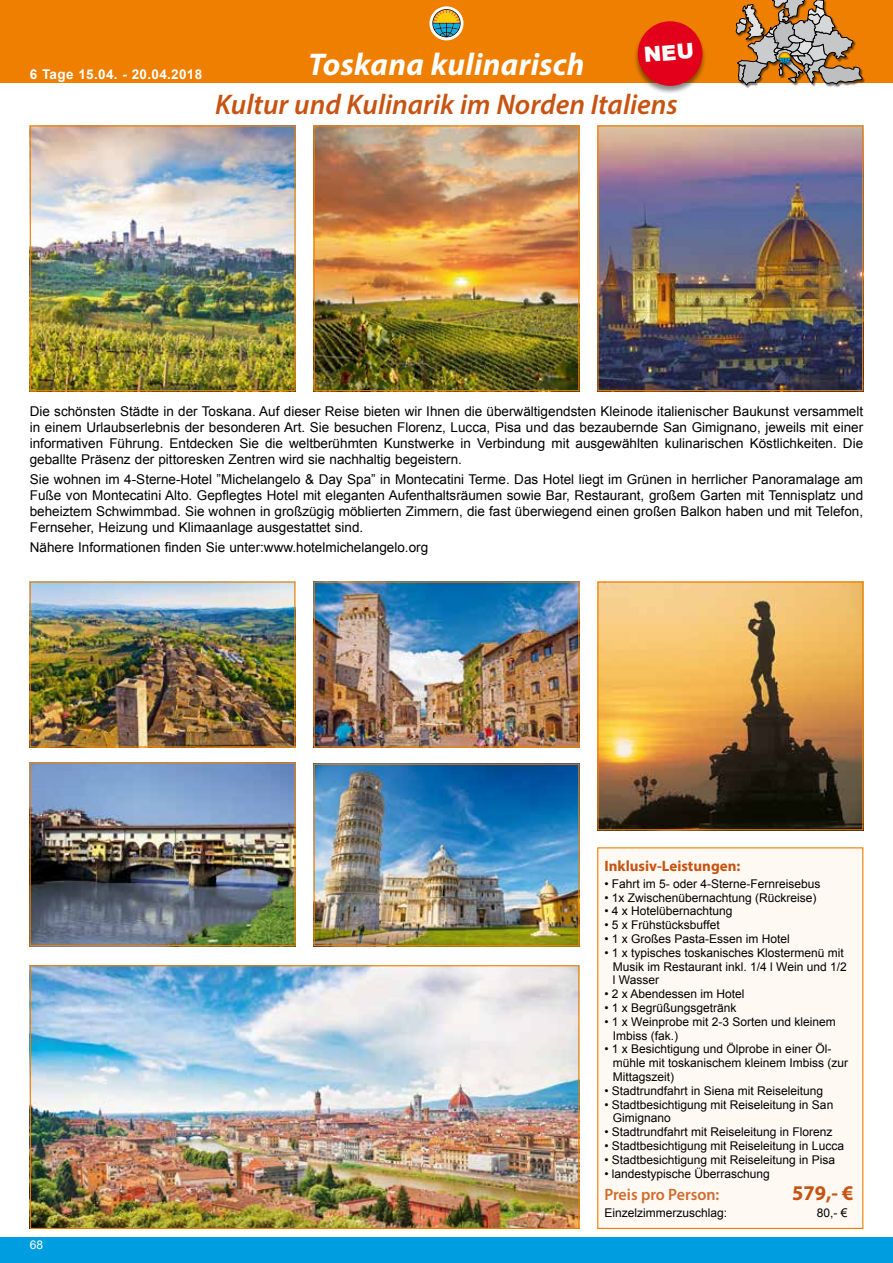
<style>
.page{position:relative;width:893px;height:1263px;background:#fff}
.page>*{position:absolute;margin:0;border:0;box-sizing:border-box;transform-origin:0 0}
.t1{font:italic 700 31.5px "Myriad Pro";letter-spacing:.01em;color:#fff}
.t2{font:italic 600 28.5px "Myriad Pro";color:#c85310}
.t3{font:700 21px "Myriad Pro";color:#c85310}
.t4{font:600 16.5px "Myriad Pro";color:#d06c2d}
.t5{font:700 15px "Myriad Pro";color:#c85310}
.t6{font:13.5px/16.2px "Arial";color:#000;text-align:justify}
.t7{font:700 13.5px "Arial";letter-spacing:.025em;color:#fff}
.t8{font:12px/13.8px "Arial";color:#000}
.t9{font:12px "Arial";color:#fff}
</style>
<div class="page">
<div style="left:0;top:1237px;width:893px;height:26px;background:#009ee0"></div>
<div style="left:0;top:0;width:893px;height:83px;background:#ee7f00"></div>
<div style="left:736px;top:0;width:130px;height:88px;background:#000;opacity:.5"></div>
<div style="left:633px;top:21px;width:74px;height:74px;background:#000;opacity:.45"></div>
<div style="left:638px;top:21px;width:64px;height:65px;background:#e2001a;border-radius:50%"></div>
<svg style="left:735px;top:0;width:128px;height:86px"></svg>
<div style="left:597px;top:847px;width:267px;height:382px;background:#fff9f3"></div>
<img style="left:32px;top:127px;width:262px;height:262px">
<div style="left:30px;top:125px;width:266px;height:266px;border:1px solid #ee7f00"></div>
<img style="left:316px;top:127px;width:261px;height:262px">
<div style="left:314px;top:125px;width:265px;height:266px;border:1px solid #ee7f00"></div>
<img style="left:599px;top:127px;width:262px;height:262px">
<div style="left:597px;top:125px;width:266px;height:266px;border:1px solid #ee7f00"></div>
<img style="left:32px;top:967px;width:545px;height:260px">
<div style="left:30px;top:965px;width:549px;height:264px;border:1px solid #ee7f00"></div>
<img style="left:316px;top:766px;width:261px;height:178px">
<div style="left:314px;top:764px;width:265px;height:182px;border:1px solid #ee7f00"></div>
<img style="left:32px;top:764px;width:262px;height:180px">
<div style="left:30px;top:762px;width:266px;height:184px;border:1px solid #ee7f00"></div>
<img style="left:316px;top:583px;width:261px;height:162px">
<div style="left:314px;top:581px;width:265px;height:166px;border:1px solid #ee7f00"></div>
<img style="left:32px;top:583px;width:261px;height:162px">
<div style="left:30px;top:581px;width:265px;height:166px;border:1px solid #ee7f00"></div>
<img style="left:599px;top:583px;width:262px;height:245px">
<div style="left:597px;top:581px;width:266px;height:249px;border:1px solid #ee7f00"></div>
<svg style="left:429px;top:6px;width:34px;height:34px"></svg>
<svg style="left:432px;top:9px;width:29px;height:28px"></svg>
<p class="t7" style="left:30px;top:65px;width:174px">6 Tage 15.04. - 20.04.2018</p>
<h1 class="t1" style="left:308px;top:44px;width:278px">Toskana kulinarisch</h1>
<h2 class="t2" style="left:215px;top:86px;width:464px">Kultur und Kulinarik im Norden Italiens</h2>
<p class="t6" style="left:30px;top:403px;width:835px">Die schönsten Städte in der Toskana. Auf dieser Reise bieten wir Ihnen die überwältigendsten Kleinode italienischer Baukunst versammelt in einem Urlaubserlebnis der besonderen Art. Sie besuchen Florenz, Lucca, Pisa und das bezaubernde San Gimignano, jeweils mit einer informativen Führung. Entdecken Sie die weltberühmten Kunstwerke in Verbindung mit ausgewählten kulinarischen Köstlichkeiten. Die geballte Präsenz der pittoresken Zentren wird sie nachhaltig begeistern.</p>
<p class="t6" style="left:30px;top:471px;width:835px">Sie wohnen im 4-Sterne-Hotel ”Michelangelo &amp; Day Spa” in Montecatini Terme. Das Hotel liegt im Grünen in herrlicher Panoramalage am Fuße von Montecatini Alto. Gepflegtes Hotel mit eleganten Aufenthaltsräumen sowie Bar, Restaurant, großem Garten mit Tennisplatz und beheiztem Schwimmbad. Sie wohnen in großzügig möblierten Zimmern, die fast überwiegend einen großen Balkon haben und mit Telefon, Fernseher, Heizung und Klimaanlage ausgestattet sind.</p>
<p class="t6" style="left:30px;top:539px;width:400px">Nähere Informationen finden Sie unter:www.hotelmichelangelo.org</p>
<p class="t9" style="left:30px;top:1237px;width:15px">68</p>
<p class="t5" style="left:604px;top:856px;width:138px">Inklusiv-Leistungen:</p>
<p class="t8" style="left:604px;top:877px;width:218px">• Fahrt im 5- oder 4-Sterne-Fernreisebus</p>
<p class="t8" style="left:604px;top:890px;width:214px">• 1x Zwischenübernachtung (Rückreise)</p>
<p class="t8" style="left:604px;top:904px;width:130px">• 4 x Hotelübernachtung</p>
<p class="t8" style="left:604px;top:918px;width:117px">• 5 x Frühstücksbuffet</p>
<p class="t8" style="left:604px;top:932px;width:187px">• 1 x Großes Pasta-Essen im Hotel</p>
<p class="t8" style="left:613px;top:946px;width:235px;text-indent:-9px">• 1 x typisches toskanisches Klostermenü mit<br>Musik im Restaurant inkl. 1/4 l Wein und 1/2 l Wasser</p>
<p class="t8" style="left:604px;top:987px;width:142px">• 2 x Abendessen im Hotel</p>
<p class="t8" style="left:604px;top:1001px;width:134px">• 1 x Begrüßungsgetränk</p>
<p class="t8" style="left:613px;top:1015px;width:224px;text-indent:-9px">• 1 x Weinprobe mit 2-3 Sorten und kleinem<br>Imbiss (fak.)</p>
<p class="t8" style="left:613px;top:1042px;width:237px;text-indent:-9px">• 1 x Besichtigung und Ölprobe in einer Öl&shy;mühle mit toskanischem kleinem Imbiss (zur<br>Mittagszeit)</p>
<p class="t8" style="left:604px;top:1084px;width:220px">• Stadtrundfahrt in Siena mit Reiseleitung</p>
<p class="t8" style="left:613px;top:1097px;width:222px;text-indent:-9px">• Stadtbesichtigung mit Reiseleitung in San<br>Gimignano</p>
<p class="t8" style="left:604px;top:1125px;width:230px">• Stadtrundfahrt mit Reiseleitung in Florenz</p>
<p class="t8" style="left:604px;top:1139px;width:241px">• Stadtbesichtigung mit Reiseleitung in Lucca</p>
<p class="t8" style="left:604px;top:1153px;width:232px">• Stadtbesichtigung mit Reiseleitung in Pisa</p>
<p class="t8" style="left:604px;top:1166px;width:167px">• landestypische Überraschung</p>
<p class="t4" style="left:604px;top:1184px;width:117px">Preis pro Person:</p>
<h3 class="t3" style="left:792px;top:1179px;width:63px">579,- €</h3>
<p class="t8" style="left:604px;top:1205px;width:124px">Einzelzimmerzuschlag:</p>
<p class="t8" style="left:817px;top:1205px;width:32px">80,- €</p>
</div>
